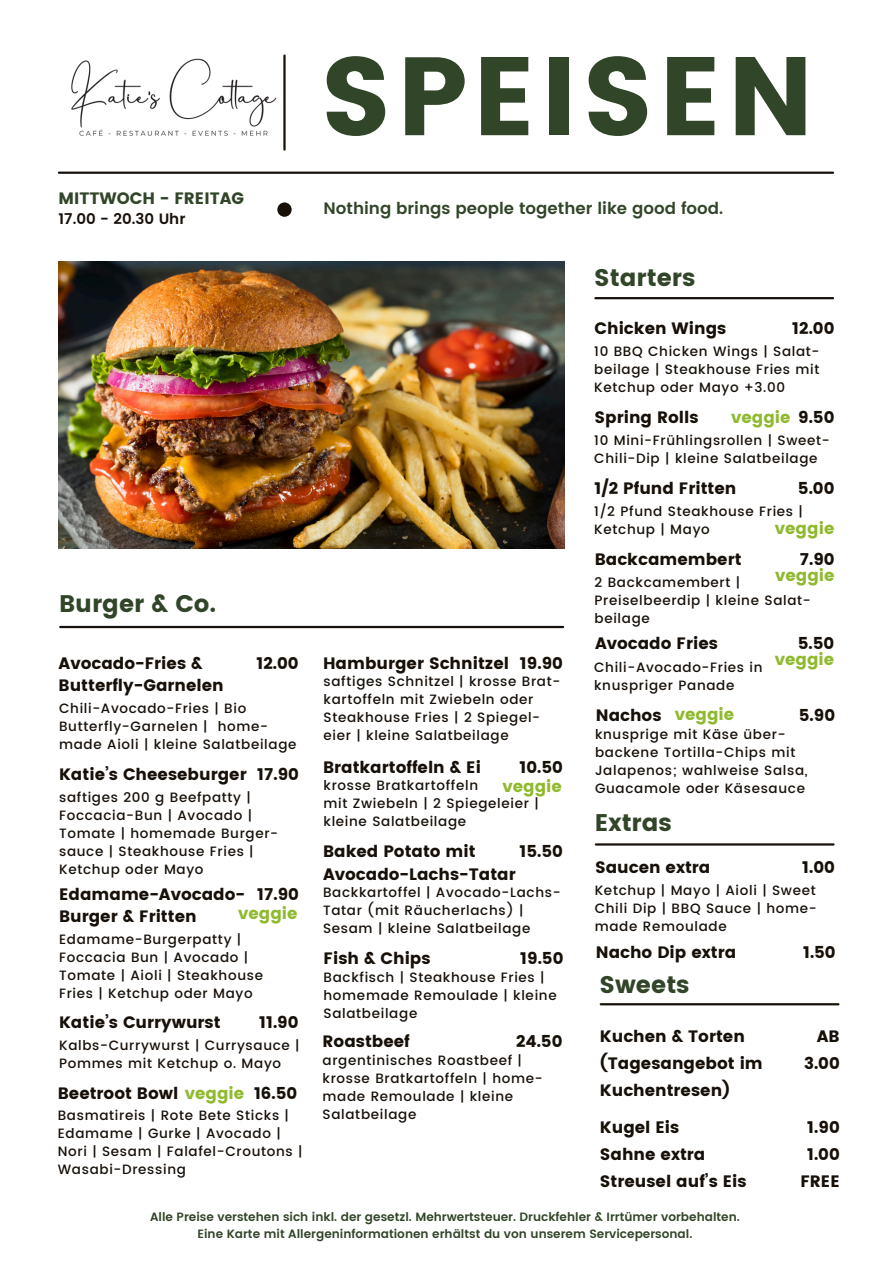
<style>
.page{position:relative;width:894px;height:1264px;background:#fff}
.page>*{position:absolute;margin:0;border:0;box-sizing:border-box;transform-origin:0 0}
.t1{font:111px "Poppins";letter-spacing:.045em;color:#314528}
.t2{font:24px "Poppins";color:#314528}
.t3{font:16.5px/27px "Poppins";color:#171009}
.t4{font:16.5px "Poppins";color:#8fba2f}
.t5{font:600 16.5px "Poppins";color:#314528}
.t6{font:16.5px "Poppins";color:#314528}
.t7{font:600 15px "Poppins";color:#171009}
.t8{font:500 13.5px/18px "Poppins";letter-spacing:.05em;color:#171009}
.t9{font:600 12px "Poppins";color:#314528}
.s1{color:#8fba2f}
</style>
<div class="page">
<img style="left:59px;top:262px;width:505px;height:287px">
<hr style="left:59px;top:172px;width:773px;height:2px;background:#171009">
<hr style="left:595px;top:297px;width:237px;height:2px;background:#171009">
<div style="left:277px;top:202px;width:14px;height:15px;background:#171009;border-radius:50%"></div>
<img style="left:71px;top:54px;width:215px;height:97px">
<hr style="left:600px;top:1003px;width:238px;height:2px;background:#171009">
<hr style="left:60px;top:626px;width:503px;height:2px;background:#171009">
<hr style="left:595px;top:843px;width:238px;height:2px;background:#171009">
<p class="t1" style="left:320px;top:32px;width:495px">SPEISEN</p>
<p class="t6" style="left:58px;top:189px;width:187px">MITTWOCH - FREITAG</p>
<h1 class="t7" style="left:58px;top:210px;width:128px">17.00 - 20.30 Uhr</h1>
<h3 class="t2" style="left:59px;top:589px;width:158px">Burger &amp; Co.</h3>
<h5 class="t3" style="left:59px;top:651px;width:167px;line-height:22.5px">Avocado-Fries &amp;<br>Butterfly-Garnelen</h5>
<h4 class="t3" style="left:256px;top:649px;width:44px">12.00</h4>
<h3 class="t8" style="left:59px;top:699px;width:239px">Chili-Avocado-Fries | Bio<br>Butterfly-Garnelen | home&shy;made Aioli | kleine Salatbeilage</h3>
<h3 class="t3" style="left:59px;top:760px;width:189px">Katie’s Cheeseburger</h3>
<h4 class="t8" style="left:59px;top:788px;width:220px">saftiges 200 g Beefpatty |<br>Foccacia-Bun | Avocado |<br>Tomate | homemade Burger&shy;sauce | Steakhouse Fries |<br>Ketchup oder Mayo</h4>
<h5 class="t3" style="left:257px;top:760px;width:43px">17.90</h5>
<h3 class="t3" style="left:257px;top:880px;width:43px">17.90</h3>
<h4 class="t3" style="left:59px;top:882px;width:187px;line-height:22.5px">Edamame-Avocado-<br>Burger &amp; Fritten</h4>
<h4 class="t4" style="left:238px;top:903px;width:61px">veggie</h4>
<h4 class="t8" style="left:59px;top:930px;width:205px">Edamame-Burgerpatty |<br>Foccacia Bun | Avocado |<br>Tomate | Aioli | Steakhouse<br>Fries | Ketchup oder Mayo</h4>
<h5 class="t8" style="left:59px;top:1036px;width:242px">Kalbs-Currywurst | Currysauce |<br>Pommes mit Ketchup o. Mayo</h5>
<h5 class="t3" style="left:59px;top:1008px;width:163px">Katie’s Currywurst</h5>
<h4 class="t3" style="left:259px;top:1008px;width:41px">11.90</h4>
<h4 class="t3" style="left:58px;top:1079px;width:188px">Beetroot Bowl <span class="s1">veggie</span></h4>
<h4 class="t8" style="left:58px;top:1106px;width:246px">Basmatireis | Rote Bete Sticks |<br>Edamame | Gurke | Avocado |<br>Nori | Sesam | Falafel-Croutons |<br>Wasabi-Dressing</h4>
<h3 class="t3" style="left:254px;top:1079px;width:45px">16.50</h3>
<p class="t5" style="left:323px;top:199px;width:401px">Nothing brings people together like good food.</p>
<h3 class="t2" style="left:594px;top:263px;width:103px">Starters</h3>
<h4 class="t3" style="left:594px;top:314px;width:133px">Chicken Wings</h4>
<h3 class="t3" style="left:792px;top:314px;width:44px">12.00</h3>
<h2 class="t8" style="left:594px;top:342px;width:227px;text-align:justify">10 BBQ Chicken Wings | Salat&shy;beilage | Steakhouse Fries mit Ketchup oder Mayo +3.00</h2>
<p class="t8" style="left:594px;top:431px;width:237px">10 Mini-Frühlingsrollen | Sweet-<br>Chili-Dip | kleine Salatbeilage</p>
<h4 class="t8" style="left:594px;top:502px;width:210px">1/2 Pfund Steakhouse Fries |<br>Ketchup | Mayo</h4>
<h4 class="t3" style="left:594px;top:403px;width:106px">Spring Rolls</h4>
<h3 class="t4" style="left:731px;top:408px;width:61px">veggie</h3>
<h5 class="t3" style="left:798px;top:403px;width:38px">9.50</h5>
<p class="t3" style="left:594px;top:474px;width:143px">1/2 Pfund Fritten</p>
<h3 class="t3" style="left:797px;top:474px;width:38px">5.00</h3>
<h5 class="t4" style="left:774px;top:519px;width:61px">veggie</h5>
<h4 class="t3" style="left:323px;top:649px;width:187px">Hamburger Schnitzel</h4>
<h3 class="t8" style="left:323px;top:672px;width:238px">saftiges Schnitzel | krosse Brat&shy;kartoffeln mit Zwiebeln oder<br>Steakhouse Fries | 2 Spiegel&shy;eier | kleine Salatbeilage</h3>
<h5 class="t3" style="left:520px;top:649px;width:44px">19.90</h5>
<h4 class="t3" style="left:323px;top:754px;width:159px">Bratkartoffeln &amp; Ei</h4>
<h3 class="t8" style="left:323px;top:776px;width:217px">krosse Bratkartoffeln<br>mit Zwiebeln | 2 Spiegeleier | kleine Salatbeilage</h3>
<h5 class="t3" style="left:519px;top:754px;width:45px">10.50</h5>
<h5 class="t4" style="left:502px;top:777px;width:61px">veggie</h5>
<h2 class="t3" style="left:323px;top:840px;width:194px;line-height:22.5px">Baked Potato mit<br>Avocado-Lachs-Tatar</h2>
<p class="t8" style="left:323px;top:883px;width:239px">Backkartoffel | Avocado-Lachs-<br>Tatar (mit Räucherlachs) |<br>Sesam | kleine Salatbeilage</p>
<h4 class="t3" style="left:519px;top:838px;width:45px">15.50</h4>
<h5 class="t3" style="left:323px;top:944px;width:109px">Fish &amp; Chips</h5>
<h4 class="t3" style="left:520px;top:944px;width:45px">19.50</h4>
<h3 class="t8" style="left:323px;top:968px;width:234px">Backfisch | Steakhouse Fries | homemade Remoulade | kleine<br>Salatbeilage</h3>
<h3 class="t3" style="left:322px;top:1027px;width:89px">Roastbeef</h3>
<h4 class="t8" style="left:322px;top:1051px;width:222px">argentinisches Roastbeef | krosse Bratkartoffeln | home&shy;made Remoulade | kleine<br>Salatbeilage</h4>
<h5 class="t3" style="left:516px;top:1027px;width:48px">24.50</h5>
<h5 class="t3" style="left:799px;top:545px;width:36px">7.90</h5>
<h4 class="t4" style="left:774px;top:565px;width:61px">veggie</h4>
<h4 class="t3" style="left:594px;top:545px;width:148px">Backcamembert</h4>
<h3 class="t8" style="left:594px;top:573px;width:218px">2 Backcamembert |<br>Preiselbeerdip | kleine Salat&shy;beilage</h3>
<h4 class="t3" style="left:595px;top:630px;width:124px">Avocado Fries</h4>
<h3 class="t8" style="left:594px;top:658px;width:170px">Chili-Avocado-Fries in knuspriger Panade</h3>
<h4 class="t3" style="left:797px;top:630px;width:38px">5.50</h4>
<h5 class="t4" style="left:774px;top:649px;width:61px">veggie</h5>
<h3 class="t4" style="left:674px;top:705px;width:61px">veggie</h3>
<h4 class="t3" style="left:798px;top:701px;width:38px">5.90</h4>
<h2 class="t3" style="left:595px;top:701px;width:67px">Nachos</h2>
<p class="t8" style="left:595px;top:725px;width:214px">knusprige mit Käse über&shy;backene Tortilla-Chips mit<br>Jalapenos; wahlweise Salsa,<br>Guacamole oder Käsesauce</p>
<h4 class="t2" style="left:594px;top:808px;width:79px">Extras</h4>
<h3 class="t3" style="left:595px;top:854px;width:117px">Saucen extra</h3>
<h4 class="t8" style="left:594px;top:881px;width:223px;text-align:justify">Ketchup | Mayo | Aioli | Sweet Chili Dip | BBQ Sauce | home&shy;made Remoulade</h4>
<h5 class="t3" style="left:802px;top:854px;width:34px">1.00</h5>
<h4 class="t3" style="left:595px;top:938px;width:142px">Nacho Dip extra</h4>
<h3 class="t3" style="left:802px;top:938px;width:34px">1.50</h3>
<h4 class="t2" style="left:599px;top:970px;width:91px">Sweets</h4>
<h3 class="t3" style="left:599px;top:1023px;width:164px">Kuchen &amp; Torten (Tagesangebot im<br>Kuchentresen)</h3>
<h4 class="t3" style="left:599px;top:1113px;width:148px">Kugel Eis<br>Sahne extra<br>Streusel auf’s Eis</h4>
<h4 class="t3" style="left:803px;top:1023px;width:37px;text-align:right">AB<br>3.00</h4>
<h5 class="t3" style="left:800px;top:1113px;width:41px;text-align:center">1.90<br>1.00<br>FREE</h5>
<h5 class="t9" style="left:150px;top:1209px;width:591px">Alle Preise verstehen sich inkl. der gesetzl. Mehrwertsteuer. Druckfehler &amp; Irrtümer vorbehalten.</h5>
<h4 class="t9" style="left:197px;top:1226px;width:496px">Eine Karte mit Allergeninformationen erhältst du von unserem Servicepersonal.</h4>
</div>
